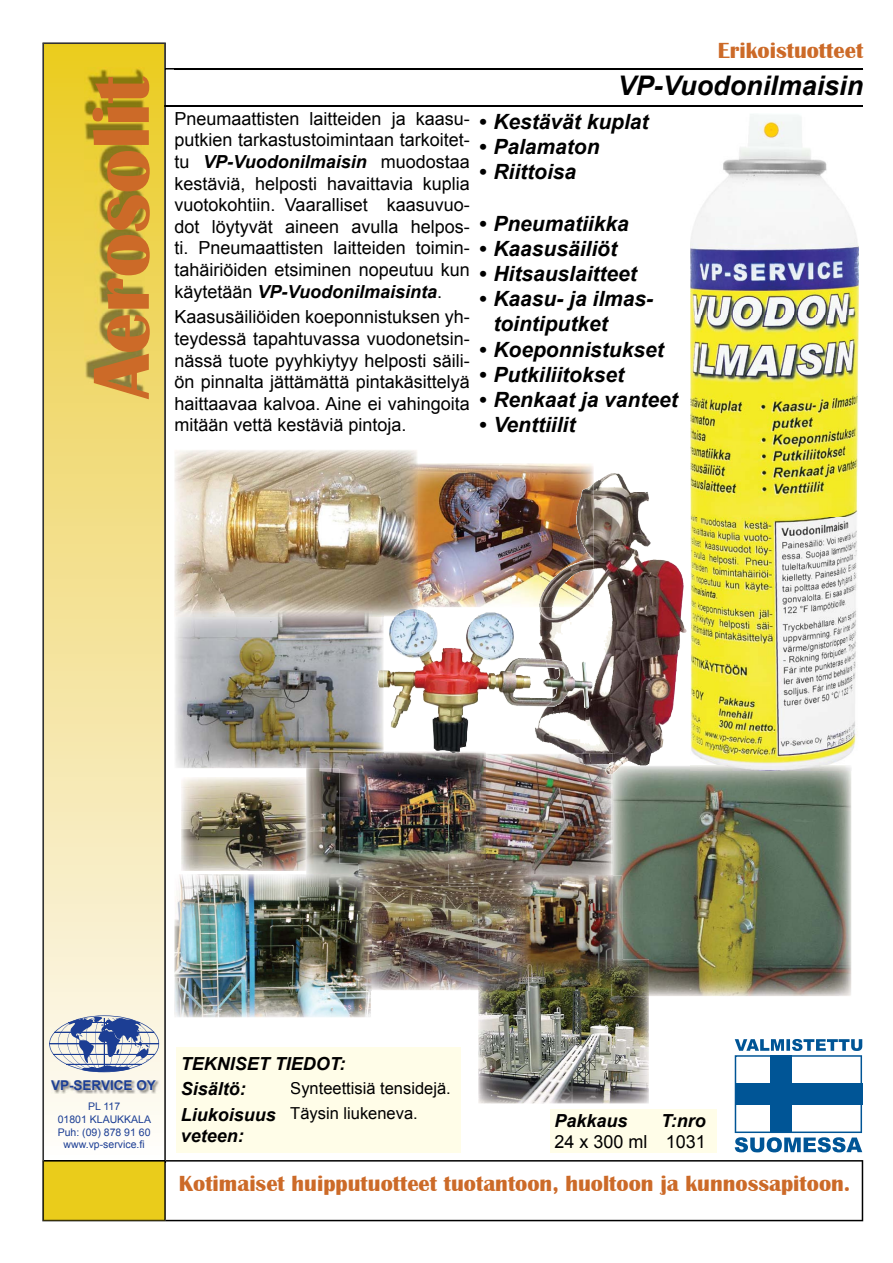
<style>
.page{position:relative;width:893px;height:1263px;background:#fff}
.page>*{position:absolute;margin:0;border:0;box-sizing:border-box;transform-origin:0 0}
.t1{font:700 82.5px "Britannic";color:#cc6a28}
.t2{font:italic 700 27px "Arial";color:#000}
.t3{font:700 22.5px "Britannic";color:#cc6a28}
.t4{font:italic 700 21px/25.2px "Arial";color:#000}
.t5{font:18px/21.6px "Arial";color:#000;text-align:justify}
.t6{font:italic 700 18px/25px "Arial";color:#000}
.t7{font:16.5px "Arial";color:#000}
.t8{font:700 13.5px "Arial";color:#1c3e94}
.t9{font:10.5px/12.6px "Arial";color:#1c3e94;text-align:center}
.s1{font-weight:700;font-style:italic}
</style>
<div class="page">
<hr style="left:162px;top:106px;width:701px;height:1px;background:#000">
<svg style="left:165px;top:68px;width:9px;height:2px"></svg>
<img style="left:43px;top:43px;width:122px;height:1117px">
<svg style="left:166px;top:1160px;width:697px;height:61px"></svg>
<img style="left:85px;top:68px;width:60px;height:326px">
<svg style="left:43px;top:1160px;width:123px;height:61px;background:#dcc019"></svg>
<img style="left:51px;top:1080px;width:109px;height:13px">
<svg style="left:49px;top:1015px;width:110px;height:57px;background:#a9b2c6"></svg>
<hr style="left:174px;top:68px;width:689px;height:2px;background:#000">
<img style="left:613px;top:766px;width:238px;height:230px">
<img style="left:418px;top:463px;width:176px;height:144px">
<img style="left:486px;top:754px;width:125px;height:121px">
<img style="left:611px;top:774px;width:2px;height:101px">
<img style="left:599px;top:473px;width:13px;height:124px">
<img style="left:539px;top:607px;width:38px;height:10px">
<img style="left:613px;top:762px;width:37px;height:4px">
<img style="left:576px;top:485px;width:16px;height:68px">
<img style="left:571px;top:762px;width:42px;height:12px">
<img style="left:594px;top:476px;width:48px;height:94px">
<img style="left:569px;top:571px;width:15px;height:8px">
<svg style="left:558px;top:581px;width:9px;height:11px"></svg>
<svg style="left:592px;top:581px;width:16px;height:19px"></svg>
<img style="left:538px;top:621px;width:147px;height:141px">
<svg style="left:608px;top:764px;width:13px;height:10px"></svg>
<img style="left:181px;top:777px;width:125px;height:94px">
<img style="left:174px;top:874px;width:197px;height:143px">
<img style="left:478px;top:754px;width:8px;height:121px">
<img style="left:306px;top:752px;width:140px;height:122px">
<img style="left:306px;top:874px;width:53px;height:12px">
<img style="left:339px;top:753px;width:146px;height:110px">
<img style="left:175px;top:616px;width:209px;height:152px">
<img style="left:306px;top:752px;width:78px;height:16px">
<img style="left:339px;top:753px;width:45px;height:15px">
<img style="left:531px;top:875px;width:91px;height:108px">
<svg style="left:611px;top:875px;width:2px;height:8px"></svg>
<img style="left:478px;top:983px;width:171px;height:120px">
<img style="left:611px;top:959px;width:38px;height:37px">
<img style="left:486px;top:854px;width:45px;height:29px">
<img style="left:359px;top:863px;width:119px;height:127px">
<svg style="left:359px;top:874px;width:12px;height:12px"></svg>
<img style="left:359px;top:854px;width:126px;height:9px">
<img style="left:478px;top:883px;width:53px;height:107px">
<svg style="left:478px;top:875px;width:8px;height:11px"></svg>
<img style="left:478px;top:959px;width:53px;height:24px">
<img style="left:174px;top:450px;width:244px;height:166px">
<img style="left:174px;top:611px;width:210px;height:5px">
<img style="left:384px;top:616px;width:40px;height:72px">
<img style="left:545px;top:659px;width:17px;height:48px">
<svg style="left:446px;top:752px;width:14px;height:2px"></svg>
<img style="left:377px;top:670px;width:7px;height:18px">
<img style="left:395px;top:609px;width:23px;height:7px">
<img style="left:391px;top:669px;width:184px;height:21px">
<svg style="left:560px;top:698px;width:5px;height:6px"></svg>
<img style="left:431px;top:704px;width:36px;height:43px">
<div style="left:176px;top:1047px;width:285px;height:105px;background:#fffde8"></div>
<div style="left:550px;top:1109px;width:167px;height:43px;background:#fffde8"></div>
<svg style="left:735px;top:1039px;width:127px;height:113px"></svg>
<img style="left:690px;top:114px;width:168px;height:652px">
<img style="left:690px;top:766px;width:161px;height:5px">
<h1 class="t1" style="left:75px;top:399px;width:324px;rotate:-90deg">Aerosolit</h1>
<p class="t5" style="left:174px;top:108px;width:297px">Pneumaattisten laitteiden ja kaasu&shy;putkien tarkastustoimintaan tarkoitet&shy;tu <span class="s1">VP-Vuodonilmaisin</span> muodostaa kestäviä, helposti havaittavia kuplia vuotokohtiin. Vaaralliset kaasuvuo&shy;dot löytyvät aineen avulla helpos&shy;ti. Pneumaattisten laitteiden toimin&shy;tahäiriöiden etsiminen nopeutuu kun käytetään <span class="s1">VP-Vuodonilmaisinta</span>.</p>
<p class="t5" style="left:174px;top:306px;width:297px">Kaasusäiliöiden koeponnistuksen yh&shy;teydessä tapahtuvassa vuodonetsin&shy;nässä tuote pyyhkiytyy helposti säili&shy;ön pinnalta jättämättä pintakäsittelyä haittaavaa kalvoa. Aine ei vahingoita mitään vettä kestäviä pintoja.</p>
<p class="t3" style="left:718px;top:38px;width:147px">Erikoistuotteet</p>
<h2 class="t2" style="left:618px;top:68px;width:247px">VP-Vuodonilmaisin</h2>
<p class="t4" style="left:478px;top:110px;width:172px">• Kestävät kuplat</p>
<p class="t4" style="left:478px;top:135px;width:123px">• Palamaton</p>
<p class="t4" style="left:478px;top:160px;width:99px">• Riittoisa</p>
<p class="t4" style="left:478px;top:211px;width:152px">• Pneumatiikka</p>
<p class="t4" style="left:478px;top:236px;width:140px">• Kaasusäiliöt</p>
<p class="t4" style="left:478px;top:262px;width:160px">• Hitsauslaitteet</p>
<p class="t4" style="left:493px;top:287px;width:162px;text-indent:-15px">• Kaasu- ja ilmas&shy;tointiputket</p>
<p class="t4" style="left:478px;top:337px;width:187px">• Koeponnistukset</p>
<p class="t4" style="left:478px;top:362px;width:147px">• Putkiliitokset</p>
<p class="t4" style="left:478px;top:388px;width:201px">• Renkaat ja vanteet</p>
<p class="t4" style="left:478px;top:413px;width:99px">• Venttiilit</p>
<p class="t8" style="left:51px;top:1076px;width:106px">VP-SERVICE OY</p>
<p class="t9" style="left:58px;top:1100px;width:95px">PL 117<br>01801 KLAUKKALA<br>Puh: (09) 878 91 60 www.vp-service.fi</p>
<p class="t6" style="left:181px;top:1052px;width:166px">TEKNISET TIEDOT:<br>Sisältö:</p>
<p class="t7" style="left:290px;top:1078px;width:162px">Synteettisiä tensidejä.</p>
<p class="t6" style="left:181px;top:1104px;width:97px;line-height:21.6px">Liukoisuus veteen:</p>
<p class="t7" style="left:290px;top:1103px;width:129px">Täysin liukeneva.</p>
<p class="t6" style="left:554px;top:1108px;width:75px">Pakkaus</p>
<p class="t6" style="left:661px;top:1108px;width:46px">T:nro</p>
<p class="t5" style="left:554px;top:1131px;width:153px">24 x 300 ml 1031</p>
<p class="t3" style="left:179px;top:1170px;width:673px">Kotimaiset huipputuotteet tuotantoon, huoltoon ja kunnossapitoon.</p>
</div>
